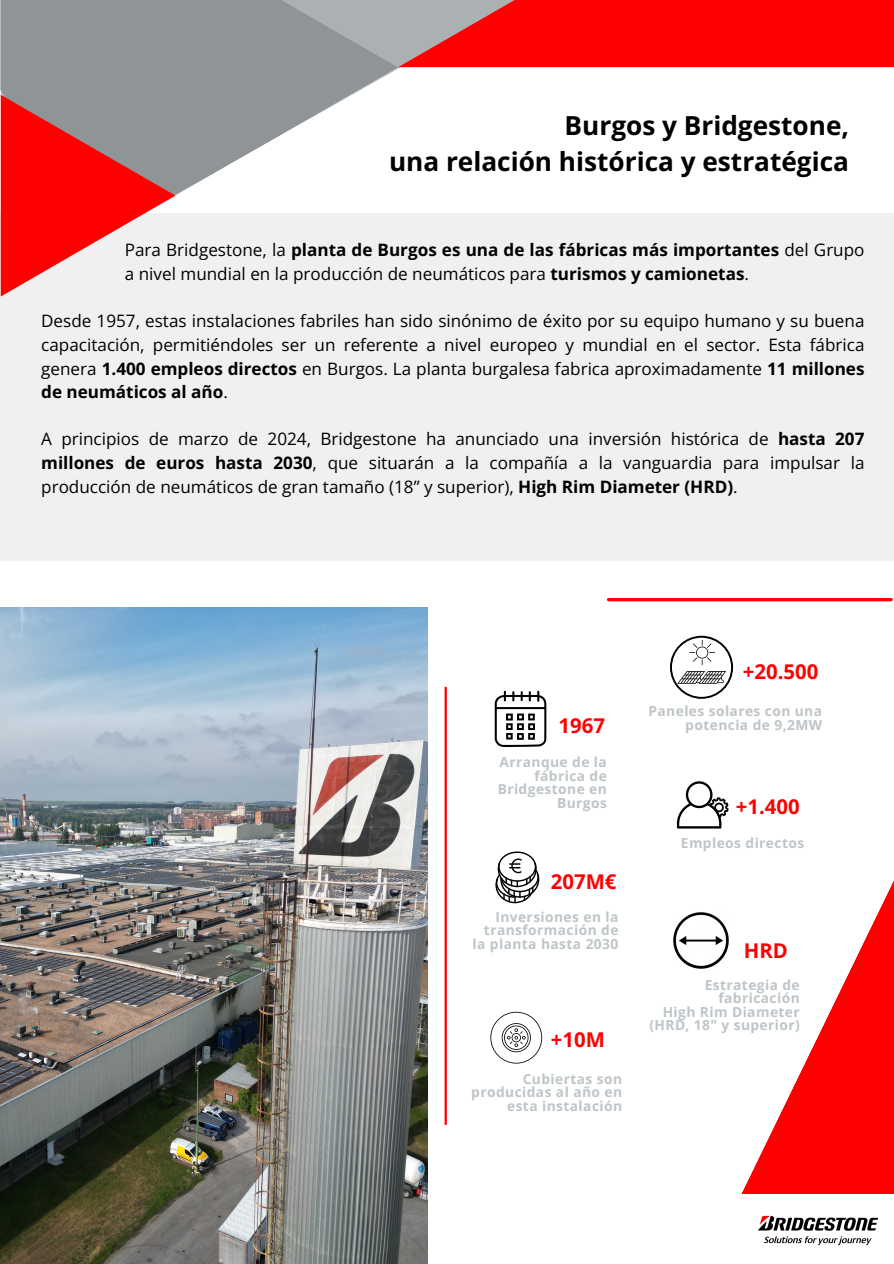
<style>
.page{position:relative;width:894px;height:1264px;background:#fff}
.page>*{position:absolute;margin:0;border:0;box-sizing:border-box;transform-origin:0 0}
.t1{font:700 26.25px/36px "Open Sans";color:#000;text-align:right}
.t2{font:700 20.4px "Open Sans";color:#f00}
.t3{font:17.1px/23.7px "Open Sans";color:#000;text-align:justify}
.t4{font:700 13.8px/13.5px "Open Sans";letter-spacing:.03em;color:#bec5c9;text-align:right}
.s1{font-weight:700}
</style>
<div class="page">
<div style="left:0;top:213px;width:893px;height:348px;background:#f0f0f0"></div>
<svg style="left:1px;top:195px;width:174px;height:101px"></svg>
<svg style="left:1px;top:0;width:397px;height:195px;fill:#8f9497"></svg>
<svg style="left:248px;top:0;width:645px;height:67px;background:#df3536"></svg>
<hr style="left:608px;top:598px;width:282px;height:3px;background:#f00">
<hr style="left:444px;top:687px;width:2px;height:437px;background:#f00">
<svg style="left:494px;top:690px;width:52px;height:57px"></svg>
<svg style="left:495px;top:851px;width:44px;height:52px"></svg>
<svg style="left:490px;top:1011px;width:52px;height:52px"></svg>
<svg style="left:676px;top:781px;width:52px;height:43px"></svg>
<svg style="left:673px;top:824px;width:220px;height:369px"></svg>
<img style="left:758px;top:1215px;width:120px;height:31px">
<img style="left:0;top:607px;width:427px;height:656px">
<svg style="left:670px;top:635px;width:62px;height:63px"></svg>
<p class="t1" style="left:389px;top:106px;width:461px">Burgos y Bridgestone,<br>una relación histórica y estratégica</p>
<h2 class="t3" style="left:125px;top:238px;width:741px">Para Bridgestone, la <span class="s1">planta de Burgos es una de las fábricas más importantes</span> del Grupo a nivel mundial en la producción de neumáticos para <span class="s1">turismos y camionetas</span>.</h2>
<p class="t3" style="left:41px;top:309px;width:824px">Desde 1957, estas instalaciones fabriles han sido sinónimo de éxito por su equipo humano y su buena capacitación, permitiéndoles ser un referente a nivel europeo y mundial en el sector. Esta fábrica genera <span class="s1">1.400 empleos directos</span> en Burgos. La planta burgalesa fabrica aproximadamente <span class="s1">11 millones de neumáticos al año</span>.</p>
<p class="t3" style="left:41px;top:427px;width:824px">A principios de marzo de 2024, Bridgestone ha anunciado una inversión histórica de <span class="s1">hasta 207 millones de euros hasta 2030</span>, que situarán a la compañía a la vanguardia para impulsar la producción de neumáticos de gran tamaño (18” y superior), <span class="s1">High Rim Diameter (HRD)</span>.</p>
<p class="t2" style="left:558px;top:711px;width:48px">1967</p>
<p class="t4" style="left:499px;top:755px;width:109px">Arranque de la</p>
<p class="t4" style="left:497px;top:768px;width:111px">fábrica de<br>Bridgestone en<br>Burgos</p>
<h4 class="t2" style="left:550px;top:867px;width:67px">207M€</h4>
<p class="t4" style="left:472px;top:909px;width:147px">Inversiones en la transformación de la planta hasta 2030</p>
<p class="t2" style="left:551px;top:1025px;width:56px">+10M</p>
<p class="t4" style="left:471px;top:1071px;width:152px">Cubiertas son producidas al año en esta instalación</p>
<p class="t2" style="left:742px;top:657px;width:77px">+20.500</p>
<h3 class="t4" style="left:648px;top:704px;width:175px">Paneles solares con una potencia de 9,2MW</h3>
<h3 class="t2" style="left:735px;top:792px;width:65px">+1.400</h3>
<p class="t4" style="left:680px;top:836px;width:125px">Empleos directos</p>
<p class="t2" style="left:743px;top:936px;width:46px">HRD</p>
<h3 class="t4" style="left:704px;top:977px;width:96px">Estrategia de</h3>
<p class="t4" style="left:718px;top:991px;width:83px">fabricación</p>
<p class="t4" style="left:662px;top:1004px;width:139px">High Rim Diameter</p>
<h2 class="t4" style="left:649px;top:1018px;width:152px">(HRD, 18" y superior)</h2>
</div>
